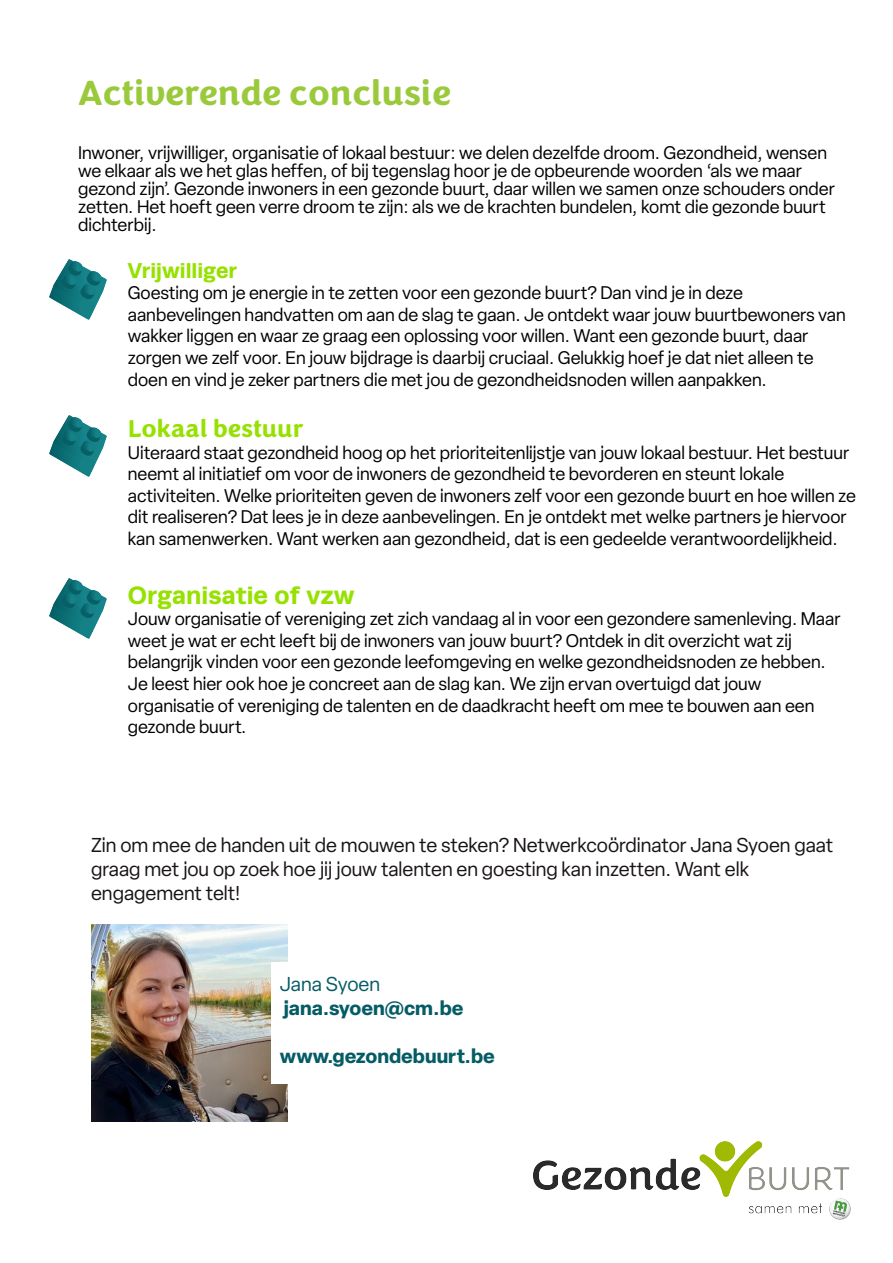
<style>
.page{position:relative;width:893px;height:1263px;background:#fff}
.page>*{position:absolute;margin:0;border:0;box-sizing:border-box;transform-origin:0 0}
.t1{font:700 36px "Congenial";color:#9aca3c}
.t2{font:700 25.2px "Runda";color:#96e100}
.t3{font:700 25.2px "Congenial";color:#96e100}
.t4{font:700 21.6px "Runda";color:#96e100}
.t5{font:19.8px/23.7px "Elza";color:#191414}
.t6{font:700 19.8px "Elza";color:#055c65}
.t7{font:19.8px "Elza";color:#055c65}
.t8{font:18px/21.6px "Elza";color:#000}
</style>
<div class="page">
<img style="left:533px;top:1141px;width:318px;height:79px">
<img style="left:91px;top:924px;width:197px;height:197px">
<div style="left:271px;top:962px;width:265px;height:121px;background:#fff"></div>
<img style="left:49px;top:259px;width:58px;height:60px">
<img style="left:49px;top:416px;width:58px;height:60px">
<img style="left:49px;top:579px;width:58px;height:60px">
<h1 class="t1" style="left:78px;top:70px;width:375px">Activerende conclusie</h1>
<p class="t8" style="left:78px;top:143px;width:758px;line-height:18px">Inwoner, vrijwilliger, organisatie of lokaal bestuur: we delen dezelfde droom. Gezondheid, wensen we elkaar als we het glas heffen, of bij tegenslag hoor je de opbeurende woorden ‘als we maar gezond zijn’. Gezonde inwoners in een gezonde buurt, daar willen we samen onze schouders onder zetten. Het hoeft geen verre droom te zijn: als we de krachten bundelen, komt die gezonde buurt dichterbij.</p>
<p class="t4" style="left:128px;top:257px;width:111px">Vrijwilliger</p>
<p class="t8" style="left:128px;top:282px;width:719px">Goesting om je energie in te zetten voor een gezonde buurt? Dan vind je in deze aanbevelingen handvatten om aan de slag te gaan. Je ontdekt waar jouw buurtbewoners van wakker liggen en waar ze graag een oplossing voor willen. Want een gezonde buurt, daar zorgen we zelf voor. En jouw bijdrage is daarbij cruciaal. Gelukkig hoef je dat niet alleen te doen en vind je zeker partners die met jou de gezondheidsnoden willen aanpakken.</p>
<h2 class="t3" style="left:128px;top:413px;width:177px">Lokaal bestuur</h2>
<p class="t8" style="left:128px;top:441px;width:729px">Uiteraard staat gezondheid hoog op het prioriteitenlijstje van jouw lokaal bestuur. Het bestuur neemt al initiatief om voor de inwoners de gezondheid te bevorderen en steunt lokale activiteiten. Welke prioriteiten geven de inwoners zelf voor een gezonde buurt en hoe willen ze dit realiseren? Dat lees je in deze aanbevelingen. En je ontdekt met welke partners je hiervoor kan samenwerken. Want werken aan gezondheid, dat is een gedeelde verantwoordelijkheid.</p>
<h2 class="t2" style="left:128px;top:580px;width:228px">Organisatie of vzw</h2>
<p class="t8" style="left:128px;top:608px;width:714px">Jouw organisatie of vereniging zet zich vandaag al in voor een gezondere samenleving. Maar weet je wat er echt leeft bij de inwoners van jouw buurt? Ontdek in dit overzicht wat zij belangrijk vinden voor een gezonde leefomgeving en welke gezondheidsnoden ze hebben.<br>Je leest hier ook hoe je concreet aan de slag kan. We zijn ervan overtuigd dat jouw organisatie of vereniging de talenten en de daadkracht heeft om mee te bouwen aan een gezonde buurt.</p>
<p class="t5" style="left:91px;top:834px;width:744px">Zin om mee de handen uit de mouwen te steken? Netwerkcoördinator Jana Syoen gaat graag met jou op zoek hoe jij jouw talenten en goesting kan inzetten. Want elk engagement telt!</p>
<p class="t7" style="left:280px;top:971px;width:102px">Jana Syoen</p>
<p class="t6" style="left:283px;top:994px;width:182px">jana.syoen@cm.be</p>
<p class="t6" style="left:280px;top:1041px;width:217px">www.gezondebuurt.be</p>
</div>
